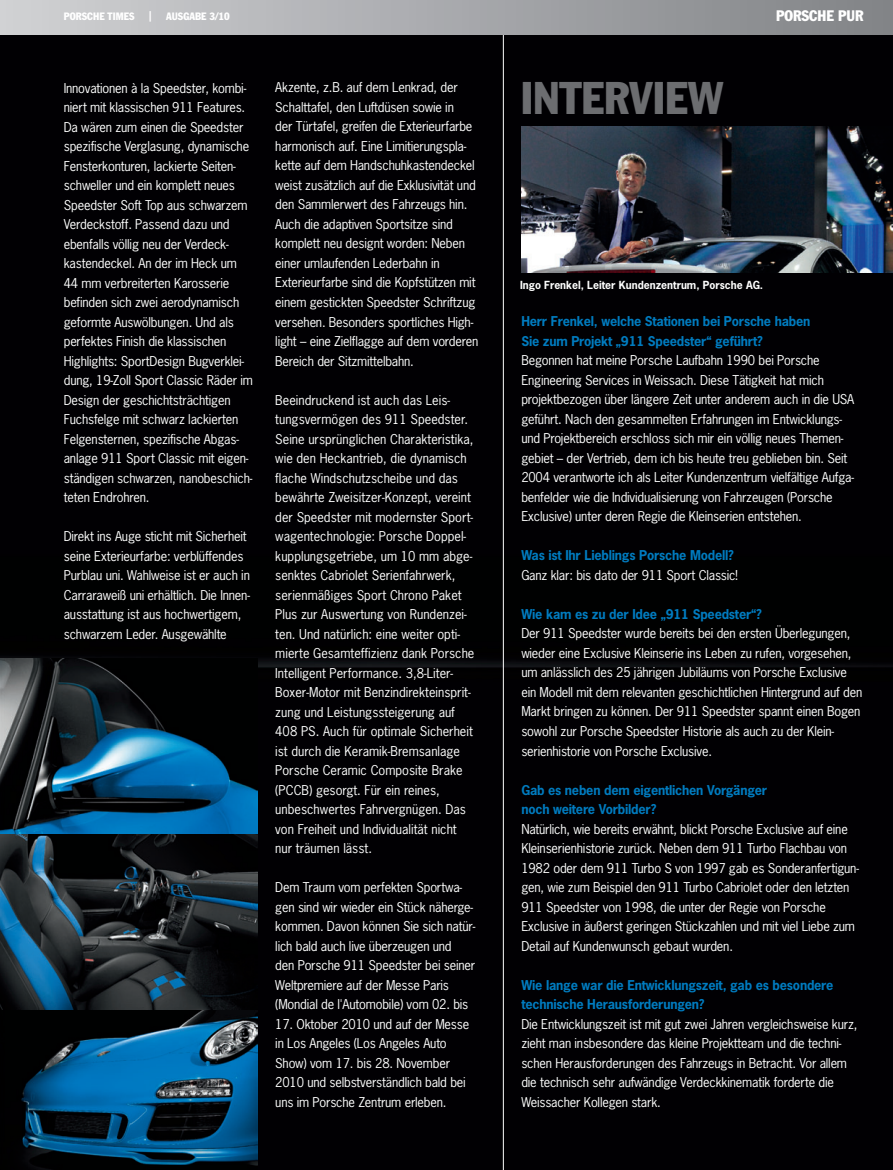
<style>
.page{position:relative;width:893px;height:1170px;background:#fff}
.page>*{position:absolute;margin:0;border:0;box-sizing:border-box;transform-origin:0 0}
.t1{font:condensed 45px "Porsche Franklin Gothic";color:#6c6d70}
.t2{font:condensed 15px "Porsche Franklin Gothic";color:#fff}
.t3{font:12.75px/19.5px "Porsche News Gothic";letter-spacing:-.015em;color:#fff}
.t4{font:700 12.75px/19.5px "Porsche News Gothic";letter-spacing:-.015em;color:#007bbf}
.t5{font:700 10.5px "Porsche News Gothic";color:#fff}
.t6{font:condensed 10.5px "Porsche Franklin Gothic";letter-spacing:.005em;color:#fff}
</style>
<div class="page">
<div style="left:0;top:34px;width:893px;height:1135px;background:#010003"></div>
<img style="left:0;top:658px;width:257px;height:511px">
<img style="left:521px;top:127px;width:372px;height:145px">
<hr style="left:503px;top:6px;width:1px;height:1163px;background:#fff">
<div style="left:0;top:0;width:893px;height:34px;background:linear-gradient(to right,#d1d2d4,#818386)"></div>
<p class="t6" style="left:64px;top:12px;width:72px">PORSCHE TIMES</p>
<p class="t6" style="left:149px;top:11px;width:4px">|</p>
<p class="t6" style="left:166px;top:12px;width:65px">AUSGABE 3/10</p>
<p class="t2" style="left:776px;top:10px;width:89px">PORSCHE PUR</p>
<p class="t3" style="left:64px;top:79px;width:191px">Innovationen à la Speedster, kombi&shy;niert mit klassischen 911 Features.<br>Da wären zum einen die Speedster spezifische Verglasung, dynamische Fensterkonturen, lackierte Seiten&shy;schweller und ein komplett neues Speedster Soft Top aus schwarzem Verdeckstoff. Passend dazu und ebenfalls völlig neu der Verdeck&shy;kastendeckel. An der im Heck um 44 mm verbreiterten Karosserie befinden sich zwei aerodynamisch geformte Auswölbungen. Und als perfektes Finish die klassischen Highlights: SportDesign Bugverklei&shy;dung, 19-Zoll Sport Classic Räder im Design der geschichtsträchtigen Fuchsfelge mit schwarz lackierten Felgensternen, spezifische Abgas&shy;anlage 911 Sport Classic mit eigen&shy;ständigen schwarzen, nanobeschich&shy;teten Endrohren.</p>
<p class="t3" style="left:64px;top:527px;width:188px">Direkt ins Auge sticht mit Sicherheit seine Exterieurfarbe: verblüffendes Purblau uni. Wahlweise ist er auch in Carraraweiß uni erhältlich. Die Innen&shy;ausstattung ist aus hochwertigem, schwarzem Leder. Ausgewählte</p>
<p class="t3" style="left:275px;top:79px;width:204px">Akzente, z.B. auf dem Lenkrad, der Schalttafel, den Luftdüsen sowie in<br>der Türtafel, greifen die Exterieurfarbe harmonisch auf. Eine Limitierungspla&shy;kette auf dem Handschuhkastendeckel weist zusätzlich auf die Exklusivität und den Sammlerwert des Fahrzeugs hin.<br>Auch die adaptiven Sportsitze sind komplett neu designt worden: Neben einer umlaufenden Lederbahn in Exterieurfarbe sind die Kopfstützen mit einem gestickten Speedster Schriftzug versehen. Besonders sportliches High&shy;light – eine Zielflagge auf dem vorderen Bereich der Sitzmittelbahn.</p>
<p class="t3" style="left:275px;top:391px;width:201px">Beeindruckend ist auch das Leis&shy;tungsvermögen des 911 Speedster.<br>Seine ursprünglichen Charakteristika, wie den Heckantrieb, die dynamisch flache Windschutzscheibe und das bewährte Zweisitzer-Konzept, vereint der Speedster mit modernster Sport&shy;wagentechnologie: Porsche Doppel&shy;kupplungsgetriebe, um 10 mm abge&shy;senktes Cabriolet Serienfahrwerk, serienmäßiges Sport Chrono Paket Plus zur Auswertung von Rundenzei&shy;ten. Und natürlich: eine weiter opti&shy;mierte Gesamteffizienz dank Porsche Intelligent Performance. 3,8-Liter-Boxer-Motor mit Benzindirekteinsprit&shy;zung und Leistungssteigerung auf 408 PS. Auch für optimale Sicherheit ist durch die Keramik-Bremsanlage Porsche Ceramic Composite Brake (PCCB) gesorgt. Für ein reines, unbeschwertes Fahrvergnügen. Das von Freiheit und Individualität nicht nur träumen lässt.</p>
<p class="t3" style="left:275px;top:878px;width:202px">Dem Traum vom perfekten Sportwa&shy;gen sind wir wieder ein Stück näherge&shy;kommen. Davon können Sie sich natür&shy;lich bald auch live überzeugen und<br>den Porsche 911 Speedster bei seiner Weltpremiere auf der Messe Paris (Mondial de l'Automobile) vom 02. bis</p>
<p class="t3" style="left:275px;top:1015px;width:195px">17. Oktober 2010 und auf der Messe in Los Angeles (Los Angeles Auto<br>Show) vom 17. bis 28. November<br>2010 und selbstverständlich bald bei uns im Porsche Zentrum erleben.</p>
<h1 class="t1" style="left:521px;top:82px;width:204px">INTERVIEW</h1>
<p class="t5" style="left:520px;top:280px;width:245px">Ingo Frenkel, Leiter Kundenzentrum, Porsche AG.</p>
<p class="t4" style="left:521px;top:313px;width:291px">Herr Frenkel, welche Stationen bei Porsche haben<br>Sie zum Projekt „911 Speedster“ geführt?</p>
<p class="t3" style="left:521px;top:352px;width:335px">Begonnen hat meine Porsche Laufbahn 1990 bei Porsche Engineering Services in Weissach. Diese Tätigkeit hat mich projektbezogen über längere Zeit unter anderem auch in die USA geführt. Nach den gesammelten Erfahrungen im Entwicklungs&shy;und Projektbereich erschloss sich mir ein völlig neues Themen&shy;gebiet – der Vertrieb, dem ich bis heute treu geblieben bin. Seit 2004 verantworte ich als Leiter Kundenzentrum vielfältige Aufga&shy;benfelder wie die Individualisierung von Fahrzeugen (Porsche Exclusive) unter deren Regie die Kleinserien entstehen.</p>
<p class="t4" style="left:521px;top:547px;width:214px">Was ist Ihr Lieblings Porsche Modell?</p>
<p class="t3" style="left:521px;top:566px;width:218px">Ganz klar: bis dato der 911 Sport Classic!</p>
<p class="t4" style="left:521px;top:605px;width:242px">Wie kam es zu der Idee „911 Speedster“?</p>
<p class="t3" style="left:521px;top:624px;width:342px">Der 911 Speedster wurde bereits bei den ersten Überlegungen, wieder eine Exclusive Kleinserie ins Leben zu rufen, vorgesehen, um anlässlich des 25 jährigen Jubiläums von Porsche Exclusive ein Modell mit dem relevanten geschichtlichen Hintergrund auf den Markt bringen zu können. Der 911 Speedster spannt einen Bogen sowohl zur Porsche Speedster Historie als auch zu der Klein&shy;serienhistorie von Porsche Exclusive.</p>
<p class="t4" style="left:521px;top:781px;width:247px">Gab es neben dem eigentlichen Vorgänger noch weitere Vorbilder?</p>
<p class="t3" style="left:521px;top:819px;width:339px">Natürlich, wie bereits erwähnt, blickt Porsche Exclusive auf eine Kleinserienhistorie zurück. Neben dem 911 Turbo Flachbau von 1982 oder dem 911 Turbo S von 1997 gab es Sonderanfertigun&shy;gen, wie zum Beispiel den 911 Turbo Cabriolet oder den letzten 911 Speedster von 1998, die unter der Regie von Porsche Exclusive in äußerst geringen Stückzahlen und mit viel Liebe zum Detail auf Kundenwunsch gebaut wurden.</p>
<p class="t4" style="left:521px;top:976px;width:314px">Wie lange war die Entwicklungszeit, gab es besondere technische Herausforderungen?</p>
<p class="t3" style="left:521px;top:1014px;width:338px">Die Entwicklungszeit ist mit gut zwei Jahren vergleichsweise kurz, zieht man insbesondere das kleine Projektteam und die techni&shy;schen Herausforderungen des Fahrzeugs in Betracht. Vor allem die technisch sehr aufwändige Verdeckkinematik forderte die Weissacher Kollegen stark.</p>
</div>
